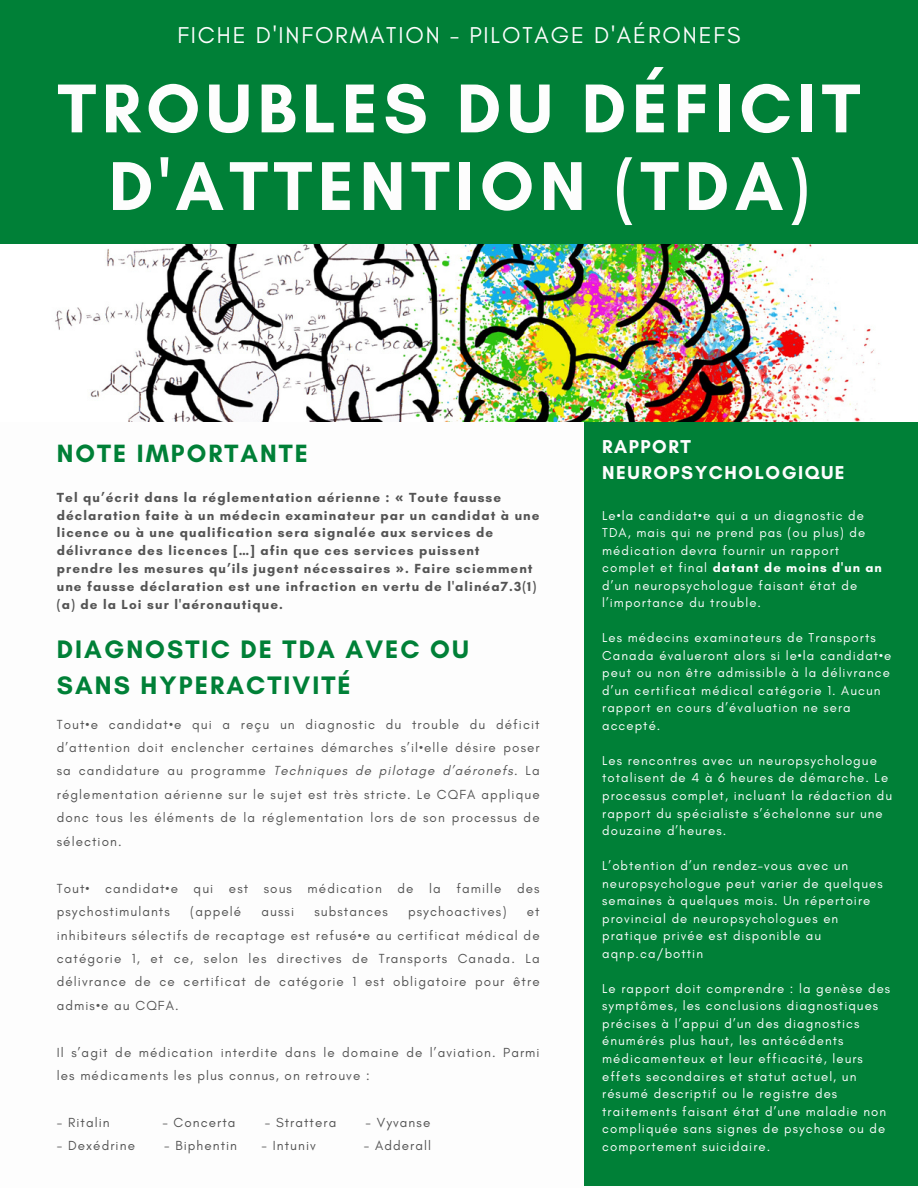
<style>
.page{position:relative;width:918px;height:1188px;background:#fff}
.page>*{position:absolute;margin:0;border:0;box-sizing:border-box;transform-origin:0 0}
.t1{font:700 70.35px/77.7px "Glacial Indifference";letter-spacing:.08em;color:#fdfdfd;text-align:center}
.t2{font:700 25.8px/36px "Glacial Indifference";letter-spacing:.08em;color:#008037}
.t3{font:700 25.5px "Glacial Indifference";letter-spacing:.08em;color:#008037}
.t4{font:23.4px "Glacial Indifference";letter-spacing:.08em;color:#fdfdfd}
.t5{font:700 19.05px/26.2px "Glacial Indifference";letter-spacing:.08em;color:#fdfdfd}
.t6{font:700 13.5px/17.9px "Glacial Indifference";letter-spacing:.08em;color:#545454}
.t7{font:13.35px/23.4px "Glacial Indifference";letter-spacing:.08em;color:#545454;text-align:justify}
.t8{font:13.2px/17.5px "Glacial Indifference";letter-spacing:.08em;color:#fdfdfd}
.s1{font-family:"Noto Sans"}
.s2{font-style:italic}
.s3{font-weight:700}
</style>
<div class="page">
<div style="left:0;top:0;width:918px;height:287px;background:#008037"></div>
<div style="left:585px;top:422px;width:333px;height:763px;background:#008037"></div>
<img style="left:0;top:245px;width:918px;height:176px">
<p class="t4" style="left:177px;top:20px;width:565px">FICHE D'INFORMATION - PILOTAGE D'AÉRONEFS</p>
<p class="t1" style="left:58px;top:69px;width:804px">TROUBLES DU DÉFICIT<br>D'ATTENTION (TDA)</p>
<p class="t3" style="left:57px;top:438px;width:253px">NOTE IMPORTANTE</p>
<p class="t6" style="left:57px;top:488px;width:484px">Tel qu’écrit dans la réglementation aérienne : <span class="s1">«</span> Toute fausse déclaration faite à un médecin examinateur par un candidat à une licence ou à une qualification sera signalée aux services de délivrance des licences […] afin que ces services puissent<br>prendre les mesures qu’ils jugent nécessaires <span class="s1">»</span>. Faire sciemment une fausse déclaration est une infraction en vertu de l'alinéa7.3(1) (a) de la Loi sur l'aéronautique.</p>
<p class="t2" style="left:57px;top:631px;width:414px">DIAGNOSTIC DE TDA AVEC OU<br>SANS HYPERACTIVITÉ</p>
<p class="t7" style="left:57px;top:712px;width:484px">Tout•e candidat•e qui a reçu un diagnostic du trouble du déficit d’attention doit enclencher certaines démarches s’il•elle désire poser sa candidature au programme <span class="s2">Techniques de pilotage d’aéronefs</span>. La réglementation aérienne sur le sujet est très stricte. Le CQFA applique donc tous les éléments de la réglementation lors de son processus de sélection.</p>
<p class="t7" style="left:57px;top:876px;width:484px">Tout• candidat•e qui est sous médication de la famille des psychostimulants</p>
<p class="t7" style="left:190px;top:900px;width:53px">(appelé</p>
<p class="t7" style="left:262px;top:900px;width:34px">aussi</p>
<p class="t7" style="left:314px;top:900px;width:75px">substances</p>
<p class="t7" style="left:408px;top:900px;width:100px">psychoactives)</p>
<p class="t7" style="left:57px;top:900px;width:484px;text-indent:470px">et inhibiteurs sélectifs de recaptage est refusé•e au certificat médical de catégorie 1, et ce, selon les directives de Transports Canada. La délivrance de ce certificat de catégorie 1 est obligatoire pour être admis•e au CQFA.</p>
<p class="t7" style="left:57px;top:1040px;width:484px">Il s’agit de médication interdite dans le domaine de l’aviation. Parmi les médicaments les plus connus, on retrouve :</p>
<h4 class="t7" style="left:57px;top:1111px;width:54px">- Ritalin</h4>
<h4 class="t7" style="left:162px;top:1111px;width:75px">- Concerta</h4>
<h4 class="t7" style="left:265px;top:1111px;width:73px">- Strattera</h4>
<h4 class="t7" style="left:366px;top:1111px;width:66px">- Vyvanse</h4>
<p class="t7" style="left:57px;top:1134px;width:80px">- Dexédrine</p>
<p class="t7" style="left:164px;top:1134px;width:74px">- Biphentin</p>
<p class="t7" style="left:262px;top:1134px;width:56px">- Intuniv</p>
<p class="t7" style="left:364px;top:1134px;width:69px">- Adderall</p>
<p class="t5" style="left:602px;top:433px;width:244px">RAPPORT<br>NEUROPSYCHOLOGIQUE</p>
<h3 class="t8" style="left:602px;top:506px;width:281px">Le•la candidat•e qui a un diagnostic de TDA, mais qui ne prend pas (ou plus) de médication devra fournir un rapport complet et final <span class="s3">datant de moins d'un an </span>d’un neuropsychologue faisant état de l’importance du trouble.</h3>
<h1 class="t8" style="left:602px;top:629px;width:291px">Les médecins examinateurs de Transports Canada évalueront alors si le•la candidat•e peut ou non être admissible à la délivrance d’un certificat médical catégorie 1. Aucun rapport en cours d’évaluation ne sera accepté.</h1>
<h2 class="t8" style="left:602px;top:752px;width:292px">Les rencontres avec un neuropsychologue totalisent de 4 à 6 heures de démarche. Le processus complet, incluant la rédaction du rapport du spécialiste s’échelonne sur une douzaine d’heures.</h2>
<h5 class="t8" style="left:602px;top:857px;width:282px">L’obtention d’un rendez-vous avec un neuropsychologue peut varier de quelques semaines à quelques mois. Un répertoire provincial de neuropsychologues en pratique privée est disponible au aqnp.ca/bottin</h5>
<h2 class="t8" style="left:602px;top:979px;width:290px">Le rapport doit comprendre : la genèse des symptômes, les conclusions diagnostiques précises à l’appui d’un des diagnostics énumérés plus haut, les antécédents médicamenteux et leur efficacité, leurs effets secondaires et statut actuel, un résumé descriptif ou le registre des traitements faisant état d’une maladie non compliquée sans signes de psychose ou de comportement suicidaire.</h2>
</div>
